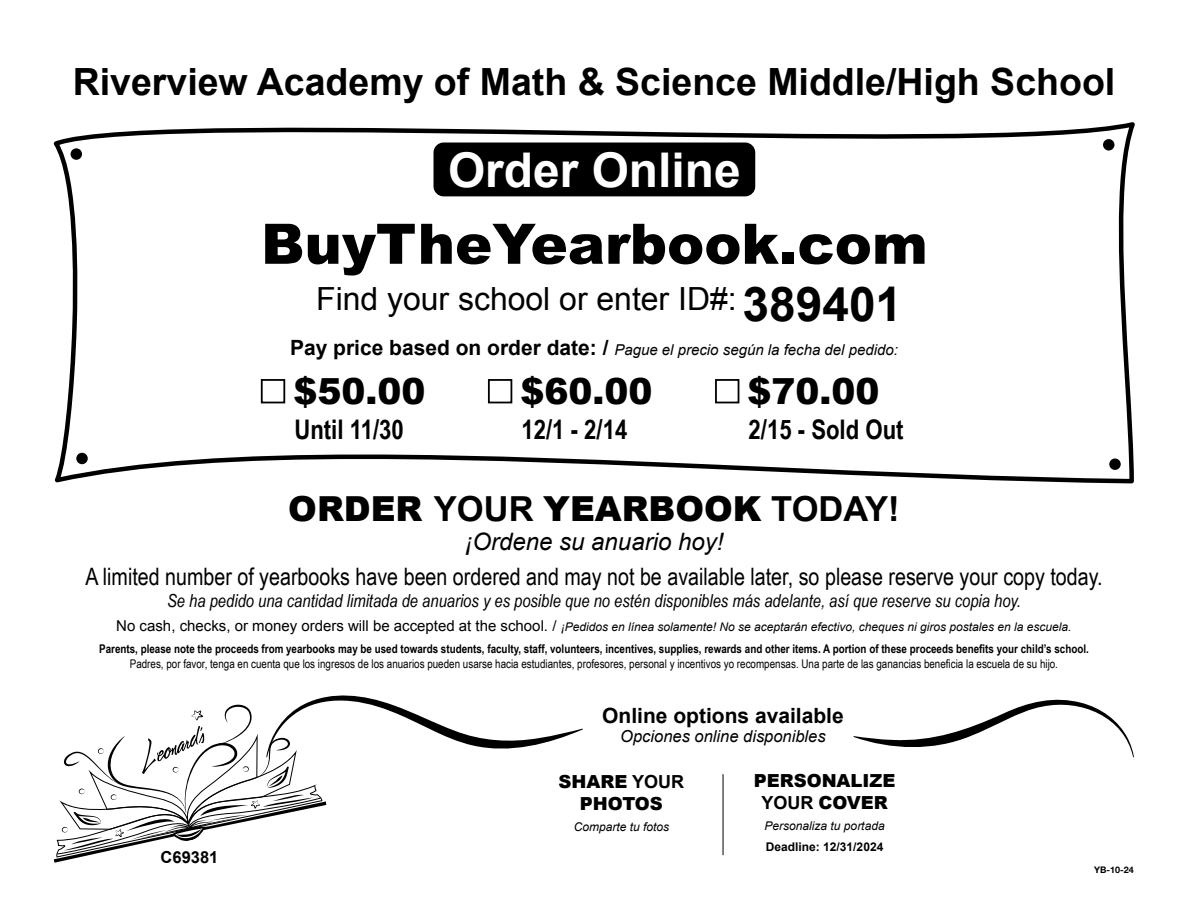
<style>
.page{position:relative;width:1188px;height:918px;background:#fff}
.page>*{position:absolute;margin:0;border:0;box-sizing:border-box;transform-origin:0 0}
.t1{font:900 55.8px "Arial";color:#000}
.t2{font:700 47.85px "Arial";color:#fff}
.t3{font:700 37.5px "Arial";color:#000}
.t4{font:900 36px "Arial";color:#000}
.t5{font:900 34.5px "Arial";color:#000}
.t6{font:31.95px "Arial";color:#000}
.t7{font:700 27px "Arial Narrow";color:#000}
.t8{font:24px "Arial Narrow";color:#000}
.t9{font:italic 24px "Arial";color:#000}
.t10{font:700 21px "Arial";color:#000}
.t11{font:italic 18px "Arial Narrow";color:#000}
.t12{font:900 18px/21.6px "Arial";color:#000;text-align:center}
.t13{font:italic 16.5px "Arial";color:#000}
.t14{font:700 16.5px "Arial";color:#000}
.t15{font:italic 15px "Arial";color:#000}
.t16{font:700 12px "Arial Narrow";color:#000}
.t17{font:12px "Arial Narrow";color:#000}
.t18{font:italic 12px "Arial";color:#000}
.t19{font:700 12px "Arial";color:#000}
.t20{font:700 9px "Helvetica Neue";color:#000}
.s1{font-weight:700;font-size:47.85px}
.s2{font-weight:700;font-style:normal;font-size:21px}
.s3{font-weight:700}
.s4{font-style:normal;font-size:15px}
</style>
<div class="page">
<hr style="left:723px;top:774px;width:1px;height:81px;background:#000">
<svg style="left:53px;top:122px;width:1082px;height:362px"></svg>
<div style="left:71px;top:148px;width:11px;height:12px;background:#000;border-radius:50%"></div>
<div style="left:1103px;top:139px;width:11px;height:12px;background:#000;border-radius:50%"></div>
<div style="left:76px;top:453px;width:12px;height:11px;background:#000;border-radius:50%"></div>
<div style="left:1109px;top:458px;width:12px;height:12px;background:#000;border-radius:50%"></div>
<div style="left:261px;top:379px;width:24px;height:24px;border:2px solid #000"></div>
<div style="left:488px;top:379px;width:24px;height:24px;border:2px solid #000"></div>
<div style="left:715px;top:379px;width:24px;height:24px;border:2px solid #000"></div>
<svg style="left:54px;top:696px;width:529px;height:167px"></svg>
<svg style="left:853px;top:699px;width:281px;height:58px"></svg>
<h3 class="t3" style="left:73px;top:57px;width:1044px">Riverview Academy of Math &amp; Science Middle/High School</h3>
<h2 class="t2" style="left:448px;top:138px;width:294px">Order Online</h2>
<h1 class="t1" style="left:261px;top:203px;width:668px">BuyTheYearbook.com</h1>
<h3 class="t6" style="left:316px;top:277px;width:588px">Find your school or enter ID#: <span class="s1">389401</span></h3>
<p class="t15" style="left:290px;top:340px;width:609px"><span class="s2">Pay price based on order date: /</span> Pague el precio según la fecha del pedido:</p>
<h3 class="t4" style="left:293px;top:365px;width:134px">$50.00</h3>
<h3 class="t7" style="left:294px;top:409px;width:111px">Until 11/30</h3>
<h3 class="t4" style="left:520px;top:365px;width:134px">$60.00</h3>
<h3 class="t7" style="left:521px;top:409px;width:107px">12/1 - 2/14</h3>
<h3 class="t4" style="left:748px;top:365px;width:134px">$70.00</h3>
<h3 class="t7" style="left:749px;top:409px;width:157px">2/15 - Sold Out</h3>
<h3 class="t5" style="left:288px;top:483px;width:613px">ORDER <span class="s3">YOUR</span> YEARBOOK <span class="s3">TODAY!</span></h3>
<h3 class="t9" style="left:465px;top:526px;width:260px">¡Ordene su anuario hoy!</h3>
<h3 class="t8" style="left:85px;top:559px;width:1019px">A limited number of yearbooks have been ordered and may not be available later, so please reserve your copy today.</h3>
<h3 class="t11" style="left:167px;top:588px;width:855px">Se ha pedido una cantidad limitada de anuarios y es posible que no estén disponibles más adelante, así que reserve su copia hoy.</h3>
<p class="t18" style="left:116px;top:619px;width:957px"><span class="s4">No cash, checks, or money orders will be accepted at the school. /</span> ¡Pedidos en línea solamente! No se aceptarán efectivo, cheques ni giros postales en la escuela.</p>
<p class="t16" style="left:99px;top:640px;width:991px">Parents, please note the proceeds from yearbooks may be used towards students, faculty, staff, volunteers, incentives, supplies, rewards and other items. A portion of these proceeds benefits your child’s school.</p>
<p class="t17" style="left:130px;top:655px;width:930px">Padres, por favor, tenga en cuenta que los ingresos de los anuarios pueden usarse hacia estudiantes, profesores, personal y incentivos yo recompensas. Una parte de las ganancias beneficia la escuela de su hijo.</p>
<h3 class="t14" style="left:161px;top:846px;width:59px">C69381</h3>
<h3 class="t10" style="left:602px;top:701px;width:243px">Online options available</h3>
<h3 class="t13" style="left:620px;top:726px;width:207px">Opciones online disponibles</h3>
<h3 class="t12" style="left:559px;top:771px;width:127px">SHARE <span class="s3">YOUR<br></span>PHOTOS</h3>
<p class="t18" style="left:574px;top:819px;width:97px">Comparte tu fotos</p>
<h3 class="t12" style="left:754px;top:769px;width:143px">PERSONALIZE<br><span class="s3">YOUR</span> COVER</h3>
<p class="t18" style="left:765px;top:818px;width:122px">Personaliza tu portada</p>
<p class="t19" style="left:766px;top:839px;width:119px">Deadline: 12/31/2024</p>
<p class="t20" style="left:1094px;top:863px;width:41px">YB-10-24</p>
</div>
